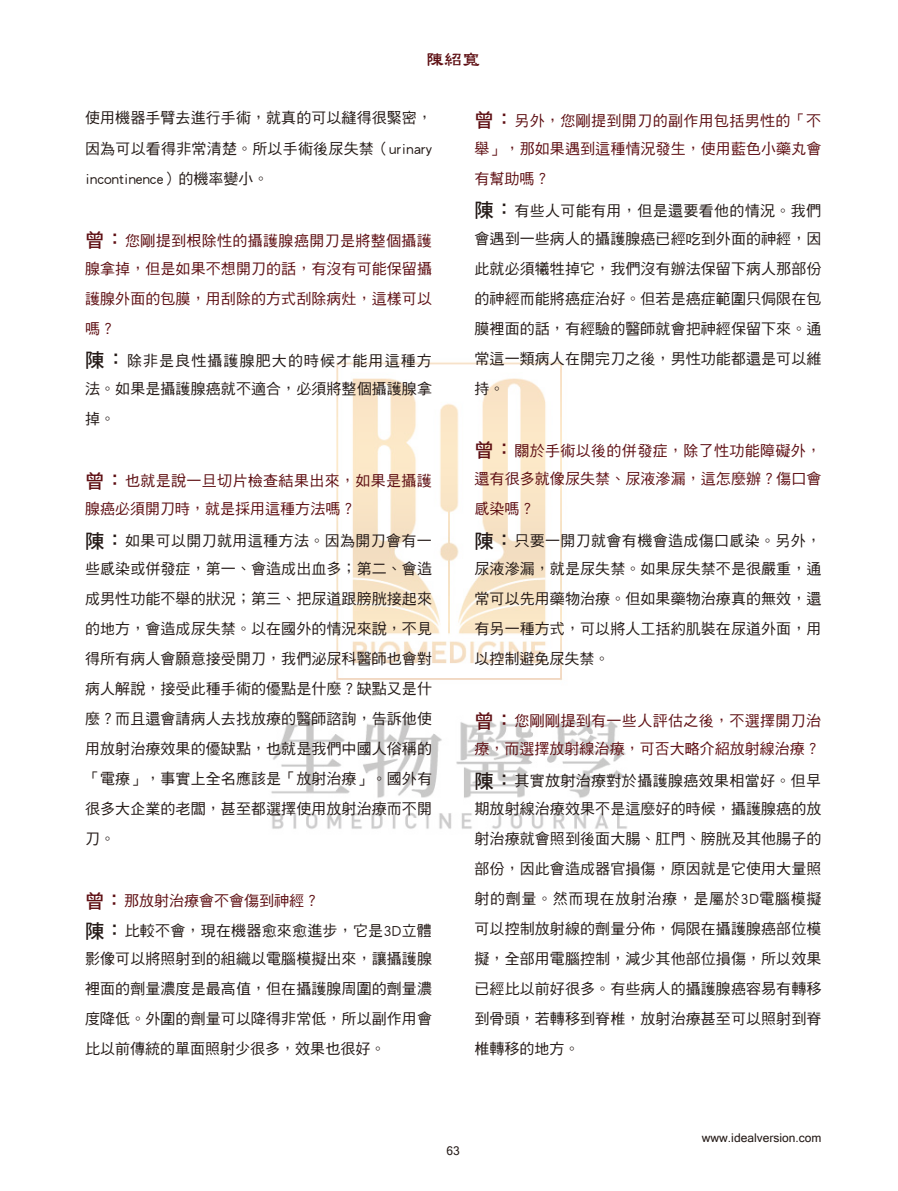
<style>
.page{position:relative;width:898px;height:1191px;background:#fff}
.page>*{position:absolute;margin:0;border:0;box-sizing:border-box;transform-origin:0 0}
.t1{font:18px "DF Li Shu Std W7";color:#5e0f13}
.t2{font:15px/30px "DF Hei Std W5";letter-spacing:.005em;color:#231916;text-align:justify}
.t3{font:15px/27.8px "DF Hei Std W5";letter-spacing:.005em;color:#5e0f13}
.t4{font:15px/32.2px "DF Hei Std W5";letter-spacing:.025em;color:#231916}
.t5{font:15px/27.8px "DF Hei Std W5";letter-spacing:.025em;color:#5e0f13}
.t6{font:15px/27.8px "DF Hei Std W5";letter-spacing:.04em;color:#231916}
.t7{font:12px "Microsoft Sans Serif";color:#231916}
.s1{font-family:"DF Hei Std W7";font-size:19.5px}
.s2{font-family:"DF Hei Std W7";font-size:19.5px;color:#5e0f13}
.s3{color:#5e0f13}
</style>
<div class="page">
<img style="left:271px;top:362px;width:356px;height:467px">
<p class="t1" style="left:426px;top:50px;width:55px">陳紹寬</p>
<p class="t2" style="left:85px;top:103px;width:348px">使用機器手臂去進行手術，就真的可以縫得很緊密，因為可以看得非常清楚。所以手術後尿失禁（urinary incontinence）的機率變小。</p>
<p class="t5" style="left:85px;top:226px;width:348px"><span class="s1">曾：</span>您剛提到根除性的攝護腺癌開刀是將整個攝護腺拿掉，但是如果不想開刀的話，有沒有可能保留攝</p>
<p class="t3" style="left:85px;top:283px;width:348px;line-height:30px">護腺外面的包膜，用刮除的方式刮除病灶，這樣可以嗎？</p>
<p class="t6" style="left:85px;top:346px;width:348px"><span class="s1">陳：</span>除非是良性攝護腺肥大的時候才能用這種方法。如果是攝護腺癌就不適合，必須將整個攝護腺拿</p>
<p class="t2" style="left:85px;top:403px;width:31px">掉。</p>
<p class="t5" style="left:85px;top:466px;width:348px"><span class="s1">曾：</span>也就是說一旦切片檢查結果出來，如果是攝護腺癌必須開刀時，就是採用這種方法嗎？</p>
<p class="t4" style="left:85px;top:526px;width:348px;line-height:27.8px"><span class="s1">陳：</span>如果可以開刀就用這種方法。因為開刀會有一些感染或併發症，第一、會造成出血多；第二、會造</p>
<p class="t2" style="left:85px;top:583px;width:348px">成男性功能不舉的狀況；第三、把尿道跟膀胱接起來的地方，會造成尿失禁。以在國外的情況來說，不見得所有病人會願意接受開刀，我們泌尿科醫師也會對病人解說，接受此種手術的優點是什麼？缺點又是什麼？而且還會請病人去找放療的醫師諮詢，告訴他使用放射治療效果的優缺點，也就是我們中國人俗稱的「電療」，事實上全名應該是「放射治療」。國外有很多大企業的老闆，甚至都選擇使用放射治療而不開刀。</p>
<p class="t2" style="left:85px;top:885px;width:348px"><span class="s2">曾：</span><span class="s3">那放射治療會不會傷到神經？<br></span><span class="s1">陳：</span>比較不會，現在機器愈來愈進步，它是3D立體</p>
<p class="t2" style="left:85px;top:943px;width:348px">影像可以將照射到的組織以電腦模擬出來，讓攝護腺裡面的劑量濃度是最高值，但在攝護腺周圍的劑量濃度降低。外圍的劑量可以降得非常低，所以副作用會比以前傳統的單面照射少很多，效果也很好。</p>
<p class="t3" style="left:474px;top:106px;width:348px"><span class="s1">曾：</span>另外，您剛提到開刀的副作用包括男性的「不舉」，那如果遇到這種情況發生，使用藍色小藥丸會</p>
<p class="t4" style="left:474px;top:162px;width:348px"><span class="s3">有幫助嗎？<br></span><span class="s1">陳：</span>有些人可能有用，但是還要看他的情況。我們</p>
<p class="t2" style="left:474px;top:223px;width:348px">會遇到一些病人的攝護腺癌已經吃到外面的神經，因此就必須犧牲掉它，我們沒有辦法保留下病人那部份的神經而能將癌症治好。但若是癌症範圍只侷限在包膜裡面的話，有經驗的醫師就會把神經保留下來。通常這一類病人在開完刀之後，男性功能都還是可以維持。</p>
<p class="t3" style="left:474px;top:436px;width:348px"><span class="s1">曾：</span>關於手術以後的併發症，除了性功能障礙外，還有很多就像尿失禁、尿液滲漏，這怎麼辦？傷口會</p>
<p class="t4" style="left:474px;top:492px;width:348px"><span class="s3">感染嗎？<br></span><span class="s1">陳：</span>只要一開刀就會有機會造成傷口感染。另外，</p>
<p class="t2" style="left:474px;top:553px;width:348px">尿液滲漏，就是尿失禁。如果尿失禁不是很嚴重，通常可以先用藥物治療。但如果藥物治療真的無效，還有另一種方式，可以將人工括約肌裝在尿道外面，用以控制避免尿失禁。</p>
<p class="t3" style="left:474px;top:706px;width:348px"><span class="s1">曾：</span>您剛剛提到有一些人評估之後，不選擇開刀治療，而選擇放射線治療，可否大略介紹放射線治療？</p>
<p class="t2" style="left:474px;top:766px;width:348px;line-height:27.8px"><span class="s1">陳：</span>其實放射治療對於攝護腺癌效果相當好。但早期放射線治療效果不是這麼好的時候，攝護腺癌的放</p>
<p class="t2" style="left:474px;top:823px;width:348px">射治療就會照到後面大腸、肛門、膀胱及其他腸子的部份，因此會造成器官損傷，原因就是它使用大量照射的劑量。然而現在放射治療，是屬於3D電腦模擬可以控制放射線的劑量分佈，侷限在攝護腺癌部位模擬，全部用電腦控制，減少其他部位損傷，所以效果已經比以前好很多。有些病人的攝護腺癌容易有轉移到骨頭，若轉移到脊椎，放射治療甚至可以照射到脊椎轉移的地方。</p>
<p class="t7" style="left:446px;top:1143px;width:15px">63</p>
<p class="t7" style="left:701px;top:1130px;width:121px">www.idealversion.com</p>
</div>
